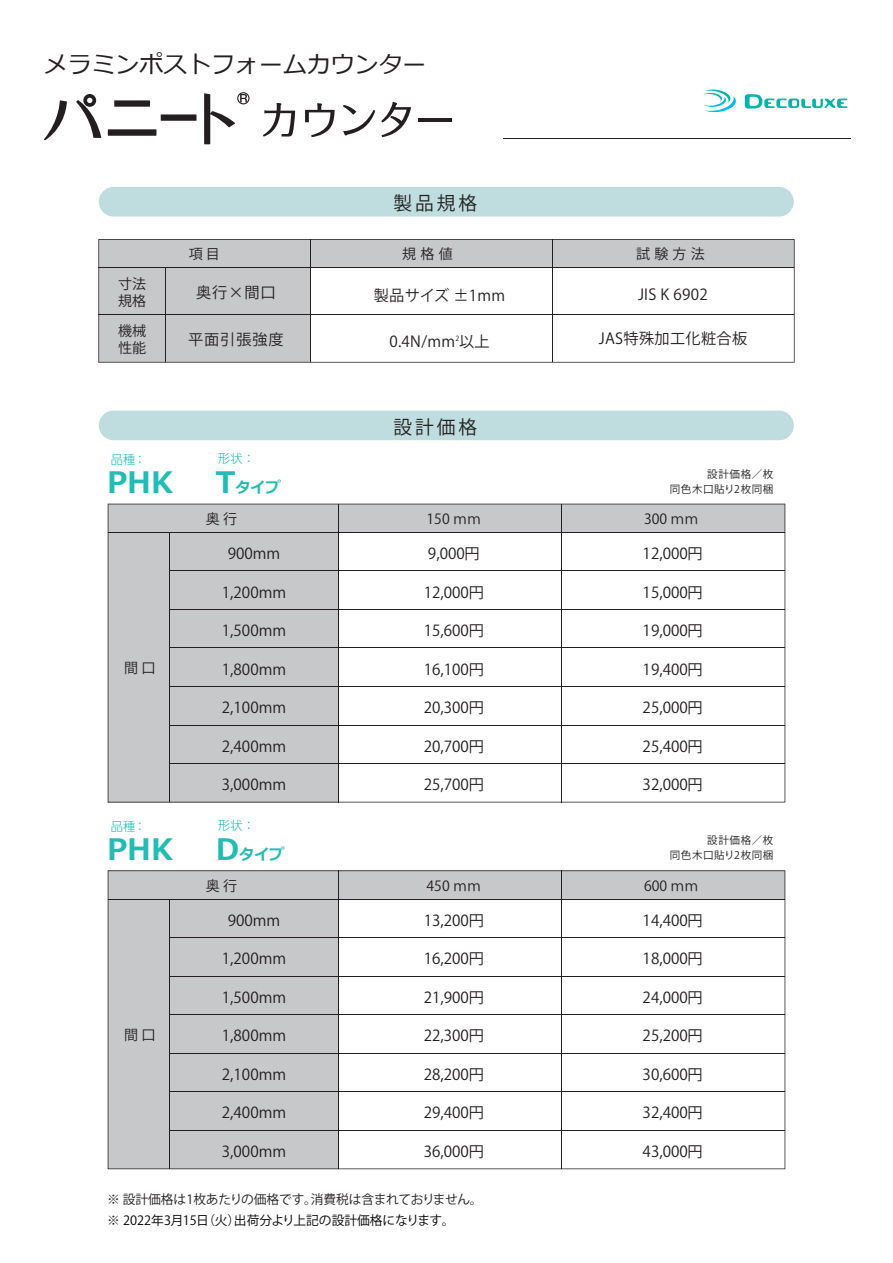
<style>
.page{position:relative;width:893px;height:1263px;background:#fff}
.page>*{position:absolute;margin:0;border:0;box-sizing:border-box;transform-origin:0 0}
.t1{font:700 29.55px "Meiryo";color:#22bcb5}
.t2{font:23.85px "Meiryo";color:#231f20}
.t3{font:18.6px "Gothic BBB Pr 6 N Medium 90 ms RKSJ H";letter-spacing:.16em;color:#231f20}
.t4{font:15.15px "Gothic BBB Pr 6 N Medium 90 ms RKSJ H";color:#231f20}
.t5{font:15.15px "Gothic BBB Pr 6 N Medium 90 ms RKSJ H";letter-spacing:.02em;color:#231f20}
.t6{font:700 15.15px "Meiryo";color:#22bcb5}
.t7{font:13.95px/16.8px "Gothic BBB Pr 6 N Medium 90 ms RKSJ H";color:#231f20}
.t8{font:12.75px/21.3px "Gothic BBB Pr 6 N Medium 90 ms RKSJ H";color:#231f20}
.t9{font:300 12.3px "UD Shin Go Pr 6 N";color:#22bcb5}
.t10{font:10.5px/15px "Gothic BBB Pr 6 N Medium 90 ms RKSJ H";letter-spacing:.06em;color:#231f20;text-align:right}
.s1{font-size:29.55px}
.s2{color:#030303}
</style>
<div class="page">
<svg style="left:263px;top:103px;width:32px;height:34px"></svg>
<svg style="left:305px;top:103px;width:30px;height:34px"></svg>
<svg style="left:343px;top:105px;width:32px;height:30px"></svg>
<svg style="left:381px;top:102px;width:30px;height:35px"></svg>
<hr style="left:418px;top:118px;width:34px;height:3px;background:#231f20">
<svg style="left:108px;top:129px;width:48px;height:7px"></svg>
<svg style="left:44px;top:100px;width:23px;height:40px"></svg>
<svg style="left:76px;top:94px;width:25px;height:44px"></svg>
<svg style="left:114px;top:100px;width:36px;height:7px"></svg>
<svg style="left:161px;top:114px;width:36px;height:7px"></svg>
<svg style="left:204px;top:92px;width:45px;height:52px"></svg>
<svg style="left:745px;top:94px;width:102px;height:15px"></svg>
<svg style="left:703px;top:89px;width:33px;height:24px"></svg>
<hr style="left:503px;top:138px;width:347px;height:1px;background:#231f20">
<div style="left:99px;top:187px;width:695px;height:30px;background:#bfdddf;border-radius:15px"></div>
<svg style="left:98px;top:239px;width:697px;height:124px"></svg>
<hr style="left:99px;top:315px;width:695px;height:1px;background:#231f20">
<hr style="left:310px;top:239px;width:1px;height:123px;background:#231f20">
<hr style="left:165px;top:268px;width:1px;height:94px;background:#231f20">
<hr style="left:99px;top:267px;width:695px;height:1px;background:#231f20">
<hr style="left:552px;top:239px;width:1px;height:123px;background:#231f20">
<div style="left:99px;top:411px;width:695px;height:29px;background:#bfdddf;border-radius:15px"></div>
<svg style="left:108px;top:504px;width:677px;height:298px"></svg>
<hr style="left:169px;top:609px;width:616px;height:1px;background:#231f20">
<hr style="left:170px;top:570px;width:615px;height:1px;background:#231f20">
<hr style="left:170px;top:648px;width:615px;height:1px;background:#231f20">
<hr style="left:170px;top:686px;width:615px;height:1px;background:#231f20">
<hr style="left:169px;top:725px;width:616px;height:1px;background:#231f20">
<hr style="left:170px;top:763px;width:615px;height:1px;background:#231f20">
<hr style="left:170px;top:532px;width:1px;height:270px;background:#231f20">
<hr style="left:338px;top:504px;width:1px;height:298px;background:#231f20">
<hr style="left:561px;top:504px;width:1px;height:298px;background:#231f20">
<hr style="left:108px;top:532px;width:677px;height:1px;background:#231f20">
<svg style="left:108px;top:870px;width:677px;height:299px"></svg>
<hr style="left:169px;top:976px;width:616px;height:1px;background:#231f20">
<hr style="left:170px;top:937px;width:615px;height:1px;background:#231f20">
<hr style="left:170px;top:1014px;width:615px;height:1px;background:#231f20">
<hr style="left:170px;top:1053px;width:615px;height:1px;background:#231f20">
<hr style="left:169px;top:1091px;width:616px;height:1px;background:#231f20">
<hr style="left:170px;top:1130px;width:615px;height:1px;background:#231f20">
<hr style="left:170px;top:899px;width:1px;height:270px;background:#231f20">
<hr style="left:338px;top:871px;width:1px;height:298px;background:#231f20">
<hr style="left:561px;top:871px;width:1px;height:298px;background:#231f20">
<hr style="left:108px;top:899px;width:677px;height:1px;background:#231f20">
<h2 class="t2" style="left:44px;top:47px;width:384px">メラミンポストフォームカウンター</h2>
<p class="t3" style="left:393px;top:193px;width:85px">製品規格</p>
<p class="t7" style="left:118px;top:275px;width:30px">寸法規格</p>
<p class="t7" style="left:118px;top:323px;width:30px">機械性能</p>
<p class="t7" style="left:189px;top:246px;width:33px">項 目</p>
<p class="t7" style="left:402px;top:246px;width:52px">規格値</p>
<p class="t7" style="left:636px;top:246px;width:70px">試験方法</p>
<p class="t4" style="left:196px;top:284px;width:81px">奥行×間口</p>
<p class="t5" style="left:374px;top:287px;width:133px">製品サイズ ±1mm</p>
<p class="t4" style="left:188px;top:331px;width:97px">平面引張強度</p>
<p class="t4" style="left:389px;top:333px;width:102px">0.4N/mm<sup>2</sup>以上</p>
<p class="t4" style="left:638px;top:286px;width:71px">JIS K 6902</p>
<p class="t5" style="left:599px;top:330px;width:150px">JAS特殊加工化粧合板</p>
<p class="t9" style="left:111px;top:449px;width:37px">品種：</p>
<h1 class="t1" style="left:107px;top:461px;width:68px">PHK</h1>
<p class="t7" style="left:124px;top:660px;width:33px">間 口</p>
<p class="t9" style="left:111px;top:816px;width:37px">品種：</p>
<h1 class="t1" style="left:107px;top:828px;width:68px">PHK</h1>
<p class="t7" style="left:124px;top:1026px;width:33px">間 口</p>
<p class="t9" style="left:218px;top:448px;width:38px">形状：</p>
<p class="t6" style="left:216px;top:477px;width:67px"><span class="s1">T</span>タイプ</p>
<p class="t7" style="left:206px;top:511px;width:33px">奥 行</p>
<p class="t4" style="left:228px;top:545px;width:54px">900mm</p>
<p class="t4" style="left:222px;top:583px;width:66px">1,200mm</p>
<p class="t4" style="left:222px;top:622px;width:66px">1,500mm</p>
<p class="t4" style="left:222px;top:660px;width:66px">1,800mm</p>
<p class="t4" style="left:222px;top:699px;width:66px">2,100mm</p>
<p class="t4" style="left:222px;top:738px;width:66px">2,400mm</p>
<p class="t4" style="left:222px;top:776px;width:66px">3,000mm</p>
<p class="t9" style="left:218px;top:815px;width:38px">形状：</p>
<p class="t6" style="left:216px;top:843px;width:70px"><span class="s1">D</span>タイプ</p>
<p class="t7" style="left:206px;top:877px;width:33px">奥 行</p>
<p class="t4" style="left:228px;top:912px;width:54px">900mm</p>
<p class="t4" style="left:222px;top:950px;width:66px">1,200mm</p>
<p class="t4" style="left:222px;top:989px;width:66px">1,500mm</p>
<p class="t4" style="left:222px;top:1027px;width:66px">1,800mm</p>
<p class="t4" style="left:222px;top:1066px;width:66px">2,100mm</p>
<p class="t4" style="left:222px;top:1104px;width:66px">2,400mm</p>
<p class="t4" style="left:222px;top:1143px;width:66px">3,000mm</p>
<p class="t3" style="left:393px;top:416px;width:85px">設計価格</p>
<p class="t10" style="left:670px;top:466px;width:105px">設計価格／枚<br>同色木口貼り2枚同梱</p>
<p class="t7" style="left:427px;top:511px;width:56px">150 ｍｍ</p>
<p class="t7" style="left:644px;top:511px;width:56px">300 ｍｍ</p>
<p class="t4" style="left:428px;top:545px;width:53px">9,000円</p>
<p class="t4" style="left:424px;top:583px;width:62px">12,000円</p>
<p class="t4" style="left:424px;top:622px;width:62px">15,600円</p>
<p class="t4" style="left:424px;top:660px;width:62px">16,100円</p>
<p class="t4" style="left:424px;top:699px;width:62px">20,300円</p>
<p class="t4" style="left:424px;top:737px;width:62px">20,700円</p>
<p class="t4" style="left:424px;top:776px;width:62px">25,700円</p>
<p class="t4" style="left:643px;top:545px;width:62px">12,000円</p>
<p class="t4" style="left:643px;top:583px;width:62px">15,000円</p>
<p class="t4" style="left:643px;top:622px;width:62px">19,000円</p>
<p class="t4" style="left:643px;top:660px;width:62px">19,400円</p>
<p class="t4" style="left:643px;top:699px;width:62px">25,000円</p>
<p class="t4" style="left:643px;top:738px;width:62px">25,400円</p>
<p class="t4" style="left:643px;top:776px;width:62px">32,000円</p>
<p class="t10" style="left:670px;top:833px;width:105px">設計価格／枚<br>同色木口貼り2枚同梱</p>
<p class="t7" style="left:427px;top:877px;width:56px">450 ｍｍ</p>
<p class="t7" style="left:644px;top:877px;width:56px">600 ｍｍ</p>
<p class="t4" style="left:424px;top:912px;width:62px">13,200円</p>
<p class="t4" style="left:424px;top:950px;width:62px">16,200円</p>
<p class="t4" style="left:424px;top:989px;width:62px">21,900円</p>
<p class="t4" style="left:424px;top:1027px;width:62px">22,300円</p>
<p class="t4" style="left:424px;top:1066px;width:62px">28,200円</p>
<p class="t4" style="left:424px;top:1104px;width:62px">29,400円</p>
<p class="t4" style="left:424px;top:1143px;width:62px">36,000円</p>
<p class="t4" style="left:643px;top:912px;width:62px">14,400円</p>
<p class="t4" style="left:643px;top:950px;width:62px">18,000円</p>
<p class="t4" style="left:643px;top:989px;width:62px">24,000円</p>
<p class="t4" style="left:643px;top:1027px;width:62px">25,200円</p>
<p class="t4" style="left:643px;top:1066px;width:62px">30,600円</p>
<p class="t4" style="left:643px;top:1104px;width:62px">32,400円</p>
<p class="t4" style="left:643px;top:1143px;width:62px">43,000円</p>
<p class="t8" style="left:107px;top:1189px;width:377px">※ 設計価格は1枚あたりの価格です。消費税は含まれておりません。※ <span class="s2">2022年3月15日（火）出荷分より上記の設計価格になります。</span></p>
</div>
